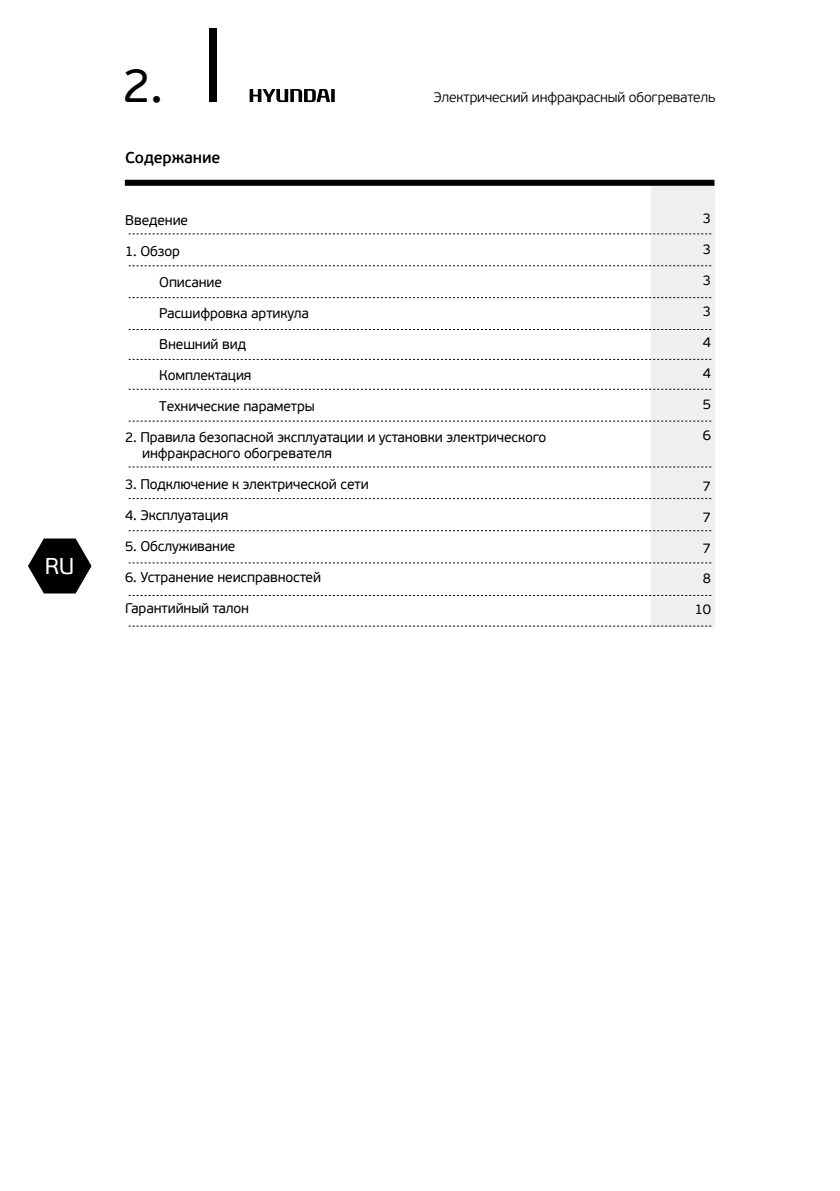
<style>
.page{position:relative;width:840px;height:1191px;background:#fff}
.page>*{position:absolute;margin:0;border:0;box-sizing:border-box;transform-origin:0 0}
.t1{font:48px "PF Beau Sans Pro";color:#000}
.t2{font:22.8px "PF Beau Sans Pro";color:#fff}
.t3{font:600 16px "PF Beau Sans Pro";letter-spacing:-.01em;color:#000}
.t4{font:14px/16.8px "PF Beau Sans Pro";letter-spacing:-.01em;color:#000}
.t5{font:300 14px "PF Beau Sans Pro";letter-spacing:-.01em;color:#000}
</style>
<div class="page">
<div style="left:209px;top:29px;width:8px;height:73px;background:#000"></div>
<svg style="left:28px;top:538px;width:63px;height:55px"></svg>
<svg style="left:249px;top:89px;width:85px;height:13px"></svg>
<div style="left:651px;top:183px;width:63px;height:443px;background:#efefef"></div>
<div style="left:125px;top:180px;width:589px;height:6px;background:#000"></div>
<svg style="left:129px;top:233px;width:581px;height:1px"></svg>
<svg style="left:129px;top:265px;width:581px;height:1px"></svg>
<svg style="left:129px;top:626px;width:581px;height:1px"></svg>
<svg style="left:129px;top:297px;width:581px;height:1px"></svg>
<svg style="left:129px;top:329px;width:581px;height:1px"></svg>
<svg style="left:129px;top:359px;width:581px;height:1px"></svg>
<svg style="left:129px;top:389px;width:581px;height:1px"></svg>
<svg style="left:129px;top:421px;width:581px;height:1px"></svg>
<svg style="left:129px;top:466px;width:581px;height:1px"></svg>
<svg style="left:129px;top:498px;width:581px;height:1px"></svg>
<svg style="left:129px;top:530px;width:581px;height:1px"></svg>
<svg style="left:129px;top:562px;width:581px;height:1px"></svg>
<svg style="left:129px;top:595px;width:581px;height:1px"></svg>
<h2 class="t2" style="left:45px;top:553px;width:31px">RU</h2>
<h1 class="t1" style="left:122px;top:58px;width:42px">2.</h1>
<p class="t3" style="left:125px;top:148px;width:97px">Содержание</p>
<p class="t5" style="left:433px;top:89px;width:284px">Электрический инфракрасный обогреватель</p>
<p class="t4" style="left:125px;top:212px;width:64px">Введение</p>
<p class="t4" style="left:125px;top:243px;width:56px">1. Обзор</p>
<p class="t4" style="left:159px;top:274px;width:64px">Описание</p>
<p class="t4" style="left:159px;top:305px;width:151px">Расшифровка артикула</p>
<p class="t4" style="left:159px;top:336px;width:88px">Внешний вид</p>
<p class="t4" style="left:159px;top:367px;width:94px">Комплектация</p>
<p class="t4" style="left:159px;top:398px;width:157px">Технические параметры</p>
<p class="t4" style="left:142px;top:429px;width:405px;text-indent:-17px">2. Правила безопасной эксплуатации и установки электрического инфракрасного обогревателя</p>
<p class="t4" style="left:125px;top:476px;width:245px">3. Подключение к электрической сети</p>
<p class="t4" style="left:125px;top:507px;width:105px">4. Эксплуатация</p>
<p class="t4" style="left:125px;top:538px;width:112px">5. Обcлуживание</p>
<p class="t4" style="left:125px;top:569px;width:197px">6. Устранение неисправностей</p>
<p class="t4" style="left:125px;top:600px;width:125px">Гарантийный талон</p>
<p class="t4" style="left:702px;top:210px;width:10px">3</p>
<p class="t4" style="left:702px;top:241px;width:10px">3</p>
<p class="t4" style="left:702px;top:272px;width:10px">3</p>
<p class="t4" style="left:702px;top:303px;width:10px">3</p>
<p class="t4" style="left:702px;top:334px;width:10px">4</p>
<p class="t4" style="left:702px;top:365px;width:10px">4</p>
<p class="t4" style="left:702px;top:396px;width:10px">5</p>
<p class="t4" style="left:702px;top:427px;width:10px">6</p>
<p class="t4" style="left:702px;top:477px;width:10px">7</p>
<p class="t4" style="left:702px;top:508px;width:10px">7</p>
<p class="t4" style="left:702px;top:539px;width:10px">7</p>
<p class="t4" style="left:702px;top:570px;width:10px">8</p>
<p class="t4" style="left:694px;top:601px;width:18px">10</p>
</div>
